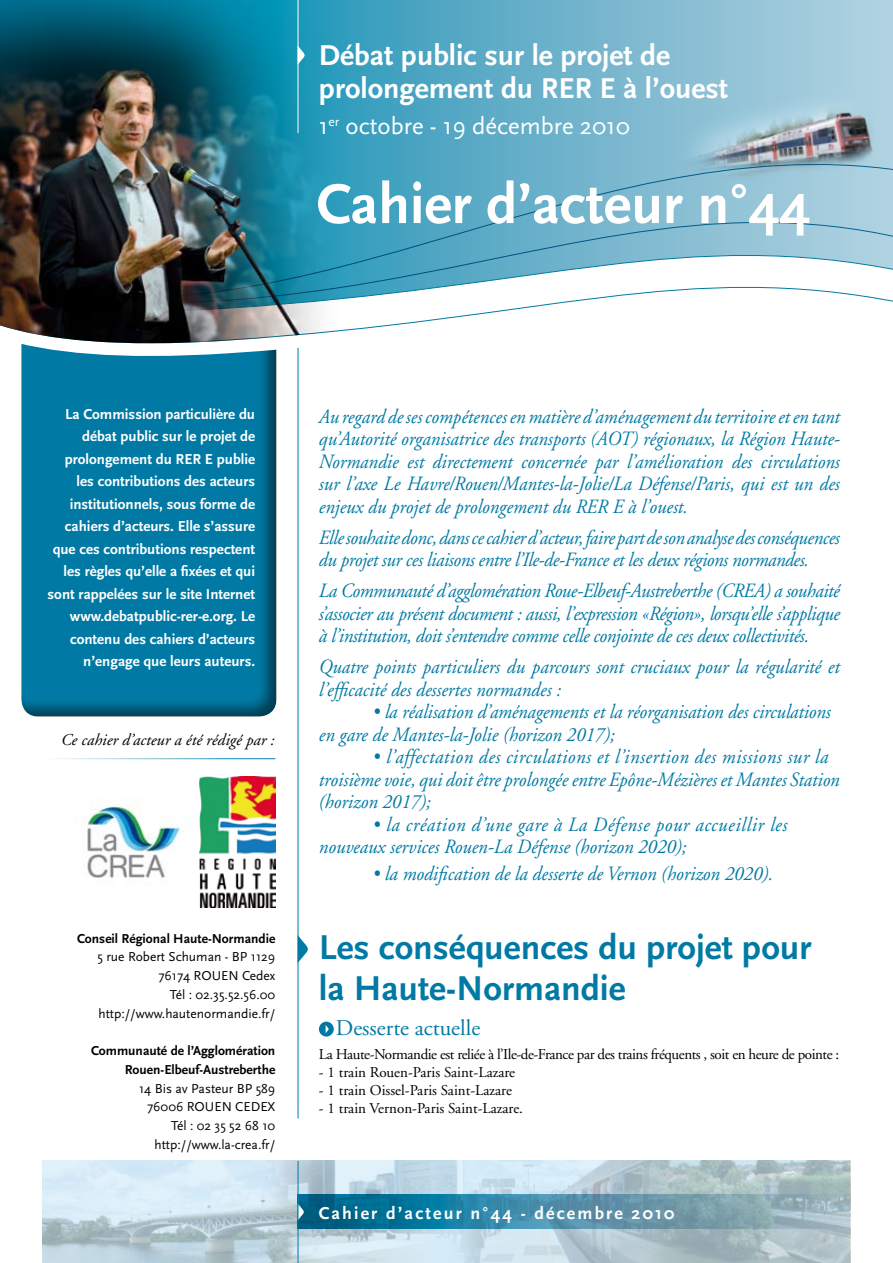
<style>
.page{position:relative;width:893px;height:1263px;background:#fff}
.page>*{position:absolute;margin:0;border:0;box-sizing:border-box;transform-origin:0 0}
.t1{font:700 58.5px "Scala Sans Pro";color:#fff}
.t2{font:700 36px/40.5px "Scala Sans Pro";color:#007aa4}
.t3{font:700 30px/33px "Scala Sans Pro";color:#fff}
.t4{font:24.75px "Scala Sans Pro";color:#fff}
.t5{font:22.5px "Adobe Garamond LT";color:#007aa4}
.t6{font:italic 20.25px/22.5px "Adobe Garamond LT";color:#007aa4;scale:.93 1}
.t7{font:italic 20.25px/22.5px "Adobe Garamond LT";letter-spacing:-.02em;color:#007aa4;scale:.93 1}
.t8{font:700 18px "Scala Sans Pro";letter-spacing:.12em;color:#fff}
.t9{font:italic 16.5px "Adobe Garamond LT";color:#000}
.t10{font:700 15px/22.5px "Scala Sans Pro";color:#fff;text-align:right}
.t11{font:15px "Adobe Garamond LT";color:#000}
.t12{font:15px "Adobe Garamond LT";letter-spacing:-.03em;color:#000}
.t13{font:13.5px/18.8px "Scala Sans Pro";color:#000;text-align:right}
.t14{font:700 13.5px/18.8px "Scala Sans Pro";color:#000;text-align:right}
</style>
<div class="page">
<hr style="left:298px;top:330px;width:1px;height:788px;background:#007aa4">
<div style="left:20px;top:325px;width:258px;height:392px;background:#000;opacity:.5"></div>
<svg style="left:20px;top:348px;width:279px;height:12px"></svg>
<svg style="left:342px;top:0;width:551px;height:163px;background:#6ab1cb"></svg>
<svg style="left:20px;top:305px;width:527px;height:43px"></svg>
<img style="left:43px;top:1161px;width:807px;height:102px">
<svg style="left:299px;top:1195px;width:551px;height:34px;background:#4d8ea6"></svg>
<svg style="left:299px;top:1203px;width:5px;height:17px"></svg>
<hr style="left:298px;top:1161px;width:1px;height:102px;background:#007aa4">
<svg style="left:342px;top:163px;width:551px;height:136px"></svg>
<img style="left:0;top:0;width:342px;height:345px">
<svg style="left:299px;top:45px;width:6px;height:20px"></svg>
<hr style="left:298px;top:0;width:1px;height:133px;background:#fff">
<img style="left:660px;top:60px;width:233px;height:175px">
<img style="left:200px;top:777px;width:75px;height:130px">
<img style="left:83px;top:799px;width:98px;height:80px">
<svg style="left:298px;top:935px;width:10px;height:28px"></svg>
<div style="left:319px;top:1022px;width:15px;height:14px;background:#007aa4;border-radius:50%"></div>
<svg style="left:326px;top:1025px;width:3px;height:8px"></svg>
<h3 class="t3" style="left:319px;top:37px;width:411px">Débat public sur le projet de prolongement du RER E à l’ouest</h3>
<p class="t4" style="left:319px;top:109px;width:313px">1<sup>er</sup> octobre - 19 décembre 2010</p>
<h1 class="t1" style="left:317px;top:164px;width:495px">Cahier d’acteur n°44</h1>
<p class="t10" style="left:48px;top:402px;width:209px">La Commission particulière du débat public sur le projet de prolongement du RER E publie les contributions des acteurs institutionnels, sous forme de cahiers d’acteurs. Elle s’assure que ces contributions respectent les règles qu’elle a fixées et qui sont rappelées sur le site Internet www.debatpublic-rer-e.org. Le contenu des cahiers d’acteurs n’engage que leurs auteurs.</p>
<p class="t9" style="left:61px;top:730px;width:215px">Ce cahier d’acteur a été rédigé par :</p>
<p class="t14" style="left:77px;top:928px;width:200px">Conseil Régional Haute-Normandie</p>
<p class="t13" style="left:97px;top:947px;width:179px">5 rue Robert Schuman - BP 1129<br>76174 ROUEN Cedex<br>Tél : 02.35.52.56.00 http://www.hautenormandie.fr/</p>
<p class="t14" style="left:91px;top:1041px;width:186px">Communauté de l’Agglomération<br>Rouen-Elbeuf-Austreberthe</p>
<p class="t13" style="left:139px;top:1078px;width:138px">14 Bis av Pasteur BP 589<br>76006 ROUEN CEDEX<br>Tél : 02 35 52 68 10 http://www.la-crea.fr/</p>
<p class="t6" style="left:319px;top:405px;width:562px;text-align:justify">Au regard de ses compétences en matière d’aménagement du territoire et en tant qu’Autorité organisatrice des transports (AOT) régionaux, la Région Haute-Normandie est directement concernée par l’amélioration des circulations sur l’axe Le Havre/Rouen/Mantes-la-Jolie/La Défense/Paris, qui est un des enjeux du projet de prolongement du RER E à l’ouest.</p>
<p class="t7" style="left:319px;top:526px;width:562px">Elle souhaite donc, dans ce cahier d’acteur, faire part de son analyse des conséquences du projet sur ces liaisons entre l’Ile-de-France et les deux régions normandes.</p>
<p class="t6" style="left:319px;top:580px;width:562px;text-align:justify">La Communauté d’agglomération Roue-Elbeuf-Austreberthe (CREA) a souhaité s’associer au présent document : aussi, l’expression «Région», lorsqu’elle s’applique à l’institution, doit s’entendre comme celle conjointe de ces deux collectivités.</p>
<p class="t6" style="left:319px;top:656px;width:562px">Quatre points particuliers du parcours sont cruciaux pour la régularité et l’efficacité des dessertes normandes :</p>
<p class="t6" style="left:319px;top:701px;width:552px;text-indent:54px">• la réalisation d’aménagements et la réorganisation des circulations en gare de Mantes-la-Jolie (horizon 2017);</p>
<p class="t6" style="left:319px;top:746px;width:561px;text-indent:54px">• l’affectation des circulations et l’insertion des missions sur la troisième voie, qui doit être prolongée entre Epône-Mézières et Mantes Station (horizon 2017);</p>
<p class="t6" style="left:319px;top:813px;width:505px;text-indent:54px">• la création d’une gare à La Défense pour accueillir les nouveaux services Rouen-La Défense (horizon 2020);</p>
<p class="t6" style="left:373px;top:863px;width:432px">• la modification de la desserte de Vernon (horizon 2020).</p>
<h2 class="t2" style="left:319px;top:925px;width:494px">Les conséquences du projet pour la Haute-Normandie</h2>
<p class="t5" style="left:336px;top:1014px;width:146px">Desserte actuelle</p>
<p class="t12" style="left:319px;top:1046px;width:522px">La Haute-Normandie est reliée à l’Ile-de-France par des trains fréquents , soit en heure de pointe :</p>
<p class="t11" style="left:319px;top:1064px;width:198px">- 1 train Rouen-Paris Saint-Lazare</p>
<p class="t11" style="left:319px;top:1082px;width:195px">- 1 train Oissel-Paris Saint-Lazare</p>
<p class="t11" style="left:319px;top:1100px;width:206px">- 1 train Vernon-Paris Saint-Lazare.</p>
<p class="t8" style="left:319px;top:1200px;width:357px">Cahier d’acteur n°44 - décembre 2010</p>
</div>
